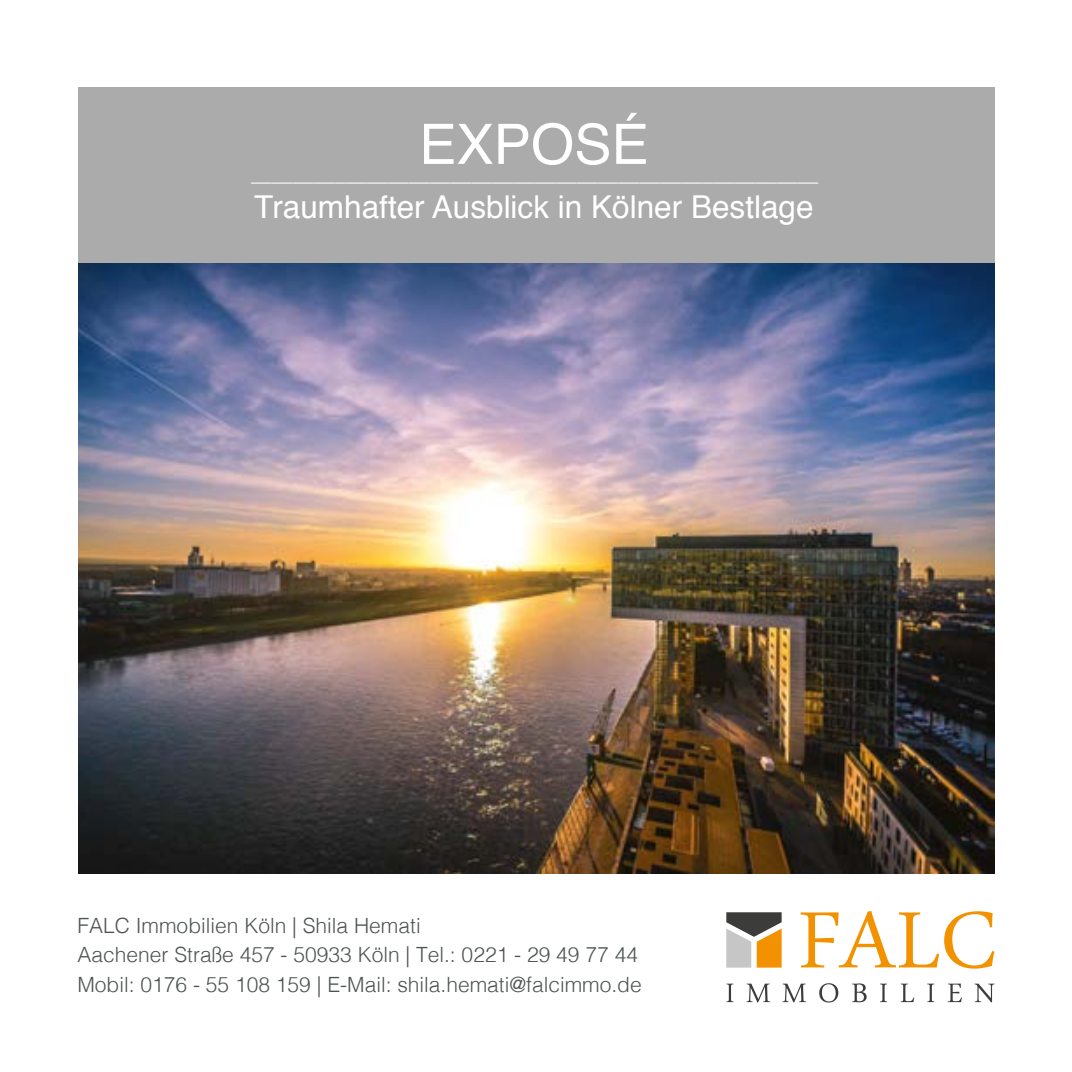
<style>
.page{position:relative;width:1072px;height:1072px;background:#fff}
.page>*{position:absolute;margin:0;border:0;box-sizing:border-box;transform-origin:0 0}
.t1{font:55.82px "Helvetica";color:#fff}
.t2{font:31.5px "Helvetica";color:#fff}
.t3{font:300 21px/29.8px "Helvetica";color:#4d5451}
.t4{font:21px "Minion Pro";color:#fff}
</style>
<div class="page">
<img style="left:78px;top:262px;width:916px;height:612px">
<div style="left:78px;top:87px;width:916px;height:175px;background:#acabab"></div>
<svg style="left:726px;top:912px;width:55px;height:55px;background:#af9771"></svg>
<svg style="left:800px;top:911px;width:194px;height:57px"></svg>
<svg style="left:726px;top:983px;width:7px;height:19px"></svg>
<svg style="left:746px;top:983px;width:24px;height:19px"></svg>
<svg style="left:782px;top:983px;width:24px;height:19px"></svg>
<svg style="left:819px;top:983px;width:19px;height:19px"></svg>
<svg style="left:852px;top:983px;width:14px;height:19px"></svg>
<svg style="left:880px;top:983px;width:7px;height:19px"></svg>
<svg style="left:900px;top:983px;width:14px;height:19px"></svg>
<svg style="left:927px;top:983px;width:7px;height:19px"></svg>
<svg style="left:947px;top:983px;width:15px;height:19px"></svg>
<svg style="left:974px;top:983px;width:20px;height:19px"></svg>
<h1 class="t1" style="left:419px;top:121px;width:231px">EXPOSÉ</h1>
<p class="t4" style="left:251px;top:160px;width:569px">______________________________________________________</p>
<h2 class="t2" style="left:254px;top:194px;width:561px">Traumhafter Ausblick in Kölner Bestlage</h2>
<p class="t3" style="left:77px;top:912px;width:566px">FALC Immobilien Köln | Shila Hemati<br>Aachener Straße 457 - 50933 Köln | Tel.: 0221 - 29 49 77 44<br>Mobil: 0176 - 55 108 159 | E-Mail: shila.hemati@falcimmo.de</p>
</div>
